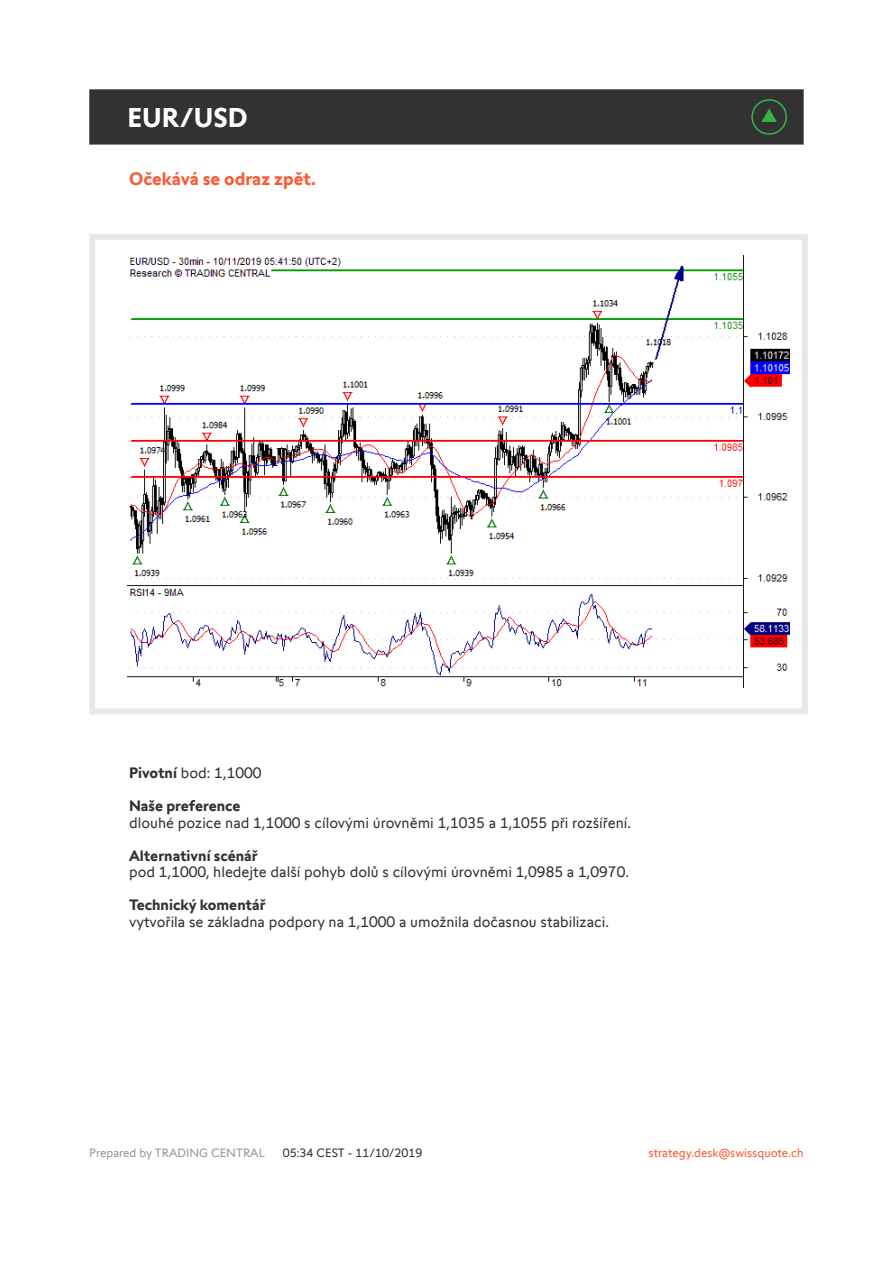
<style>
.page{position:relative;width:893px;height:1263px;background:#fff}
.page>*{position:absolute;margin:0;border:0;box-sizing:border-box;transform-origin:0 0}
.t1{font:700 27px "Swissquote CT";color:#fff}
.t2{font:700 18px "Swissquote CT";color:#fa5b35}
.t3{font:15px "Swissquote CT";color:#323232}
.t4{font:700 15px "Swissquote CT";color:#323232}
.t5{font:12px "Swissquote CT";color:#fa5b35}
.t6{font:12px "Swissquote CT";color:#939598}
.t7{font:12px "Swissquote CT";color:#323232}
.s1{font-weight:700}
</style>
<div class="page">
<div style="left:89px;top:234px;width:719px;height:480px;border:6px solid #e9e8e7"></div>
<div style="left:89px;top:89px;width:715px;height:56px;background:#323232;border:2px solid #323232"></div>
<img style="left:128px;top:255px;width:661px;height:432px">
<svg style="left:751px;top:99px;width:36px;height:36px"></svg>
<h1 class="t1" style="left:128px;top:101px;width:122px">EUR/USD</h1>
<p class="t2" style="left:129px;top:168px;width:188px">Očekává se odraz zpět.</p>
<p class="t3" style="left:129px;top:764px;width:134px"><span class="s1">Pivotní</span> bod: 1,1000</p>
<p class="t4" style="left:129px;top:797px;width:113px">Naše preference</p>
<p class="t3" style="left:129px;top:814px;width:503px">dlouhé pozice nad 1,1000 s cílovými úrovněmi 1,1035 a 1,1055 při rozšíření.</p>
<p class="t4" style="left:129px;top:846px;width:130px">Alternativní scénář</p>
<p class="t3" style="left:129px;top:863px;width:501px">pod 1,1000, hledejte další pohyb dolů s cílovými úrovněmi 1,0985 a 1,0970.</p>
<p class="t4" style="left:129px;top:896px;width:138px">Technický komentář</p>
<p class="t3" style="left:129px;top:913px;width:481px">vytvořila se základna podpory na 1,1000 a umožnila dočasnou stabilizaci.</p>
<p class="t6" style="left:89px;top:1145px;width:177px">Prepared by TRADING CENTRAL</p>
<p class="t7" style="left:283px;top:1145px;width:141px">05:34 CEST - 11/10/2019</p>
<p class="t5" style="left:649px;top:1145px;width:157px">strategy.desk@swissquote.ch</p>
</div>
